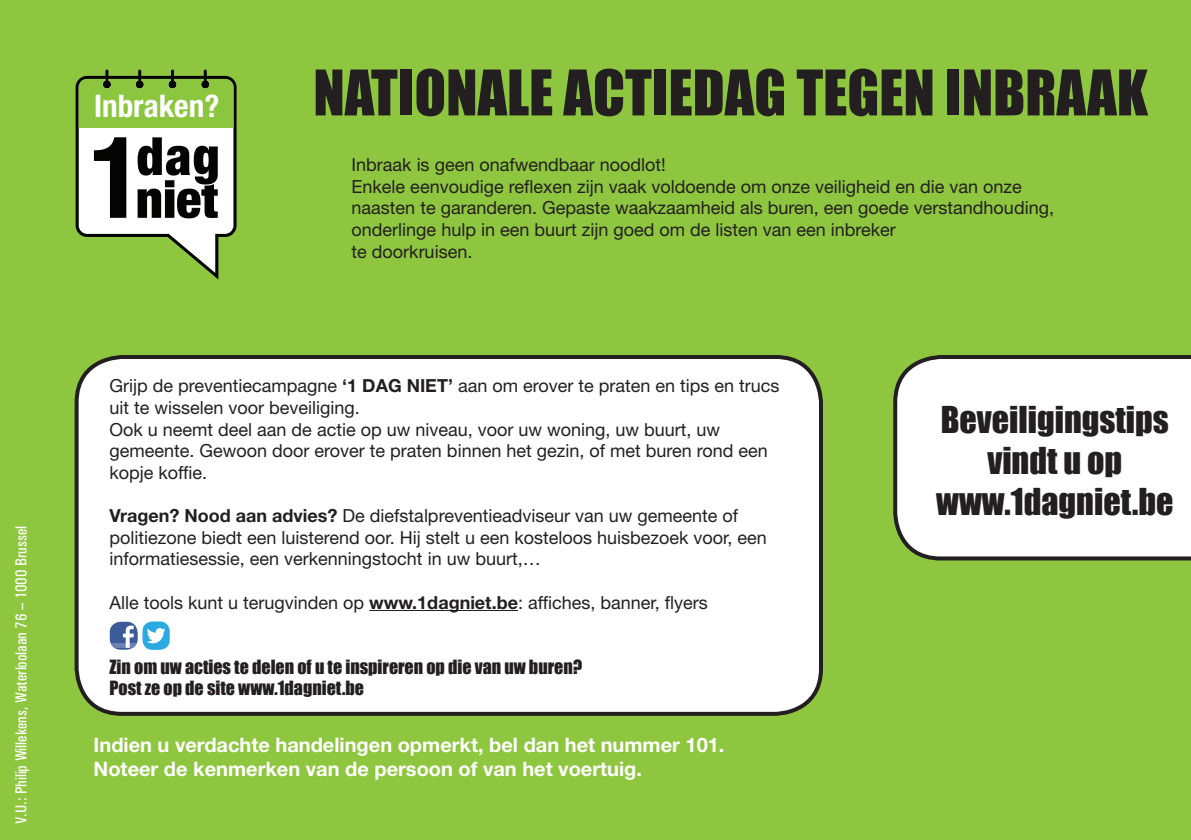
<style>
.page{position:relative;width:1191px;height:840px;background:#fff}
.page>*{position:absolute;margin:0;border:0;box-sizing:border-box;transform-origin:0 0}
.t1{font:58px "Impact";color:#231f20}
.t2{font:34px "Impact";color:#231f20}
.t3{font:700 condensed 31.2px "Helvetica Neue LT Std";color:#fff}
.t4{font:700 20px/24px "Helvetica Neue";color:#fff}
.t5{font:18px/21.6px "Helvetica Neue";color:#231f20}
.t6{font:18px "Impact";color:#231f20}
.t7{font:500 condensed 16px "Univers";color:#fff}
.s1{font-weight:700}
</style>
<div class="page">
<div style="left:0;top:0;width:1191px;height:839px;background:#8ec63f"></div>
<svg style="left:76px;top:69px;width:160px;height:210px"></svg>
<div style="left:77px;top:357px;width:744px;height:356px;background:#fff;border-radius:45px"></div>
<div style="left:75px;top:355px;width:748px;height:360px;border:4px solid #231f20;border-radius:45px"></div>
<div style="left:893px;top:355px;width:298px;height:205px;background:#fff"></div>
<hr style="left:369px;top:609px;width:149px;height:1px;background:#231f20">
<svg style="left:109px;top:621px;width:61px;height:28px"></svg>
<p class="t7" style="left:12px;top:823px;width:299px;rotate:-90deg">V.U.: Philip Willekens, Waterloolaan 76 – 1000 Brussel</p>
<p class="t3" style="left:94px;top:87px;width:127px">Inbraken?</p>
<p class="t1" style="left:313px;top:48px;width:836px">NATIONALE ACTIEDAG TEGEN INBRAAK</p>
<p class="t5" style="left:351px;top:153px;width:316px">Inbraak is geen onafwendbaar noodlot!</p>
<p class="t5" style="left:351px;top:175px;width:704px">Enkele eenvoudige reflexen zijn vaak voldoende om onze veiligheid en die van onze naasten te garanderen. Gepaste waakzaamheid als buren, een goede verstandhouding, onderlinge hulp in een buurt zijn goed om de listen van een inbreker<br>te doorkruisen.</p>
<p class="t5" style="left:109px;top:375px;width:671px">Grijp de preventiecampagne <span class="s1">‘1 DAG NIET’</span> aan om erover te praten en tips en trucs uit te wisselen voor beveiliging.</p>
<p class="t5" style="left:109px;top:418px;width:660px">Ook u neemt deel aan de actie op uw niveau, voor uw woning, uw buurt, uw gemeente. Gewoon door erover te praten binnen het gezin, of met buren rond een kopje koffie.</p>
<p class="t5" style="left:109px;top:504px;width:659px"><span class="s1">Vragen? Nood aan advies?</span> De diefstalpreventieadviseur van uw gemeente of politiezone biedt een luisterend oor. Hij stelt u een kosteloos huisbezoek voor, een informatiesessie, een verkenningstocht in uw buurt,…</p>
<p class="t5" style="left:109px;top:591px;width:600px">Alle tools kunt u terugvinden op <span class="s1">www.1dagniet.be</span>: affiches, banner, flyers</p>
<p class="t6" style="left:109px;top:652px;width:474px">Zin om uw acties te delen of u te inspireren op die van uw buren?</p>
<p class="t6" style="left:109px;top:673px;width:256px">Post ze op de site www.1dagniet.be</p>
<p class="t4" style="left:94px;top:732px;width:632px">Indien u verdachte handelingen opmerkt, bel dan het nummer 101.<br>Noteer de kenmerken van de persoon of van het voertuig.</p>
<p class="t2" style="left:940px;top:393px;width:230px">Beveiligingstips</p>
<p class="t2" style="left:987px;top:434px;width:136px">vindt u op</p>
<p class="t2" style="left:936px;top:475px;width:239px">www.1dagniet.be</p>
</div>
